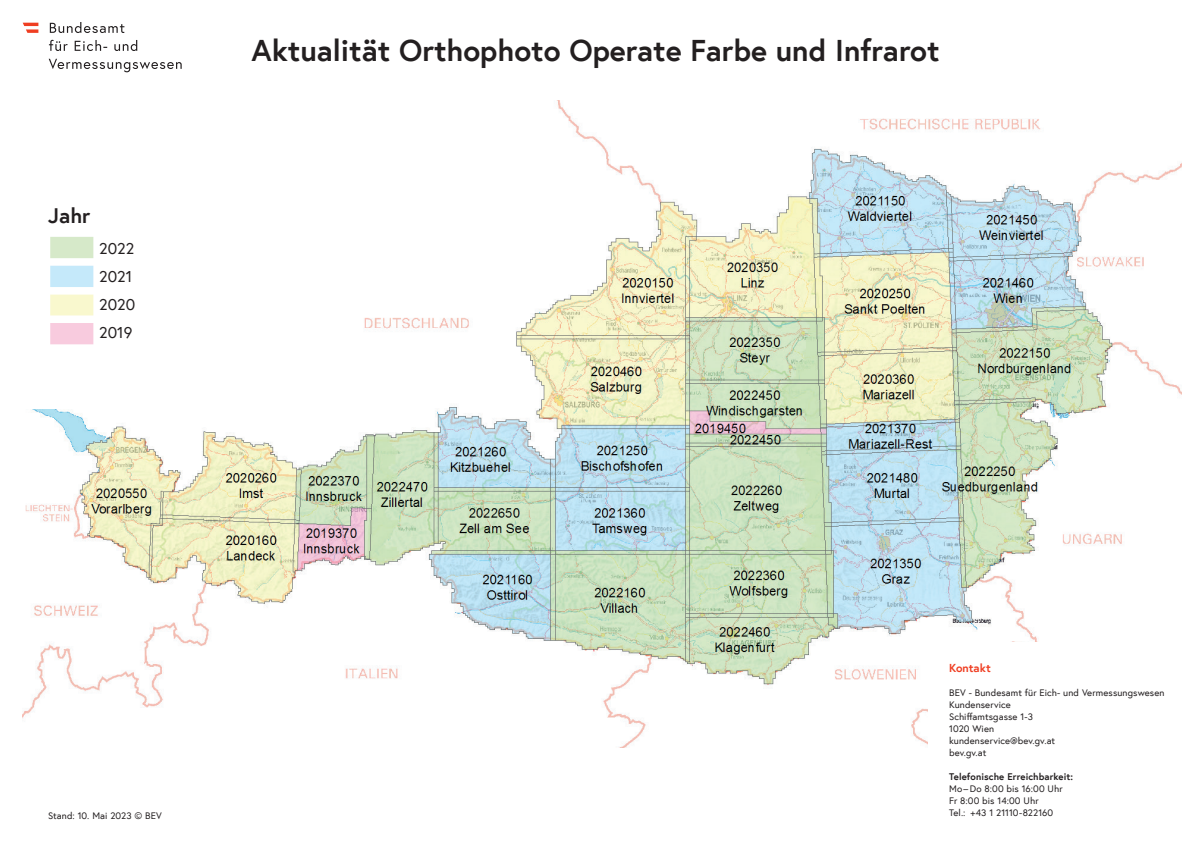
<style>
.page{position:relative;width:1191px;height:842px;background:#fff}
.page>*{position:absolute;margin:0;border:0;box-sizing:border-box;transform-origin:0 0}
.t1{font:700 30px "Europa Austria";color:#231f20}
.t2{font:700 21px "Europa Austria";color:#231f20}
.t3{font:16px/28px "Europa Austria";color:#231f20}
.t4{font:700 11.5px "Europa Austria";color:#ef3e22}
.t5{font:9.6px/12px "Europa Austria";letter-spacing:.01em;color:#231f20}
.t6{font:700 9.6px "Europa Austria";letter-spacing:.01em;color:#231f20}
</style>
<div class="page">
<img style="left:23px;top:101px;width:1158px;height:646px">
<div style="left:0;top:119px;width:268px;height:290px;background:#fff"></div>
<img style="left:50px;top:237px;width:44px;height:108px">
<div style="left:99px;top:130px;width:200px;height:224px;background:#fff"></div>
<div style="left:928px;top:642px;width:263px;height:200px;background:#fff"></div>
<svg style="left:49px;top:59px;width:133px;height:13px"></svg>
<svg style="left:49px;top:40px;width:88px;height:11px"></svg>
<svg style="left:50px;top:23px;width:75px;height:10px"></svg>
<svg style="left:23px;top:23px;width:15px;height:10px"></svg>
<h2 class="t2" style="left:48px;top:201px;width:44px">Jahr</h2>
<h3 class="t3" style="left:99px;top:234px;width:37px">2022<br>2021<br>2020<br>2019</h3>
<h1 class="t1" style="left:251px;top:30px;width:689px">Aktualität Orthophoto Operate Farbe und Infrarot</h1>
<p class="t5" style="left:48px;top:809px;width:115px">Stand: 10. Mai 2023 © BEV</p>
<p class="t4" style="left:949px;top:660px;width:43px">Kontakt</p>
<p class="t5" style="left:949px;top:686px;width:217px">BEV - Bundesamt für Eich- und Vermessungswesen<br>Kundenservice<br>Schiffamtsgasse 1-3<br>1020 Wien<br>kundenservice@bev.gv.at<br>bev.gv.at</p>
<p class="t6" style="left:949px;top:770px;width:126px">Telefonische Erreichbarkeit:</p>
<p class="t5" style="left:949px;top:782px;width:115px">Mo –Do 8:00 bis 16:00 Uhr<br>Fr 8:00 bis 14:00 Uhr<br>Tel.: +43 1 21110-822160</p>
</div>
